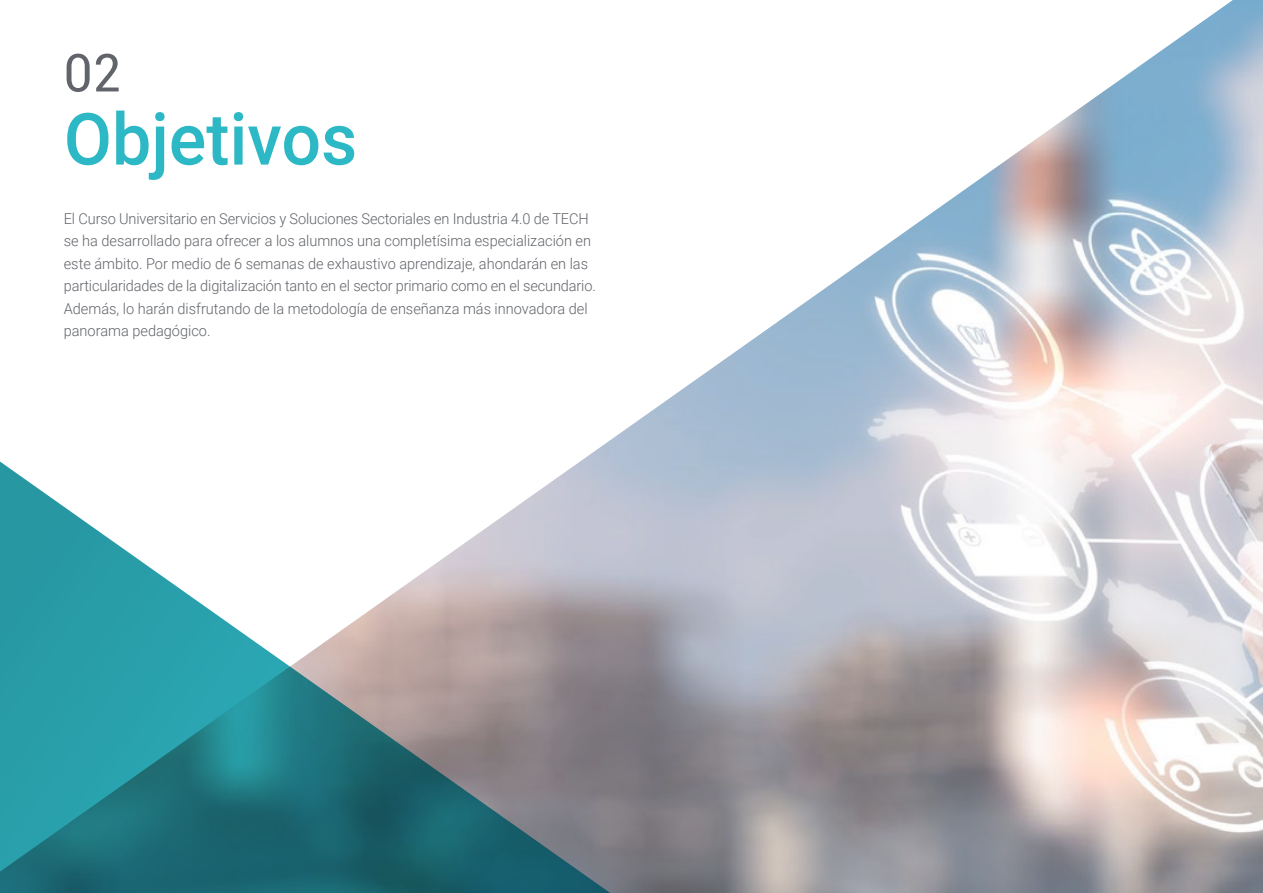
<style>
.page{position:relative;width:1263px;height:893px;background:#fff}
.page>*{position:absolute;margin:0;border:0;box-sizing:border-box;transform-origin:0 0}
.t1{font:500 72px "Roboto";color:#2db8c5}
.t2{font:52.5px "Roboto";color:#61646a}
.t3{font:300 15px/22.5px "Roboto";color:#61646a}
</style>
<div class="page">
<img style="left:602px;top:0;width:661px;height:893px">
<svg style="left:0;top:446px;width:640px;height:447px"></svg>
<h2 class="t2" style="left:64px;top:36px;width:59px">02</h2>
<h1 class="t1" style="left:64px;top:89px;width:295px">Objetivos</h1>
<p class="t3" style="left:64px;top:207px;width:534px">El Curso Universitario en Servicios y Soluciones Sectoriales en Industria 4.0 de TECH se ha desarrollado para ofrecer a los alumnos una completísima especialización en este ámbito. Por medio de 6 semanas de exhaustivo aprendizaje, ahondarán en las particularidades de la digitalización tanto en el sector primario como en el secundario.<br>Además, lo harán disfrutando de la metodología de enseñanza más innovadora del panorama pedagógico.</p>
</div>
